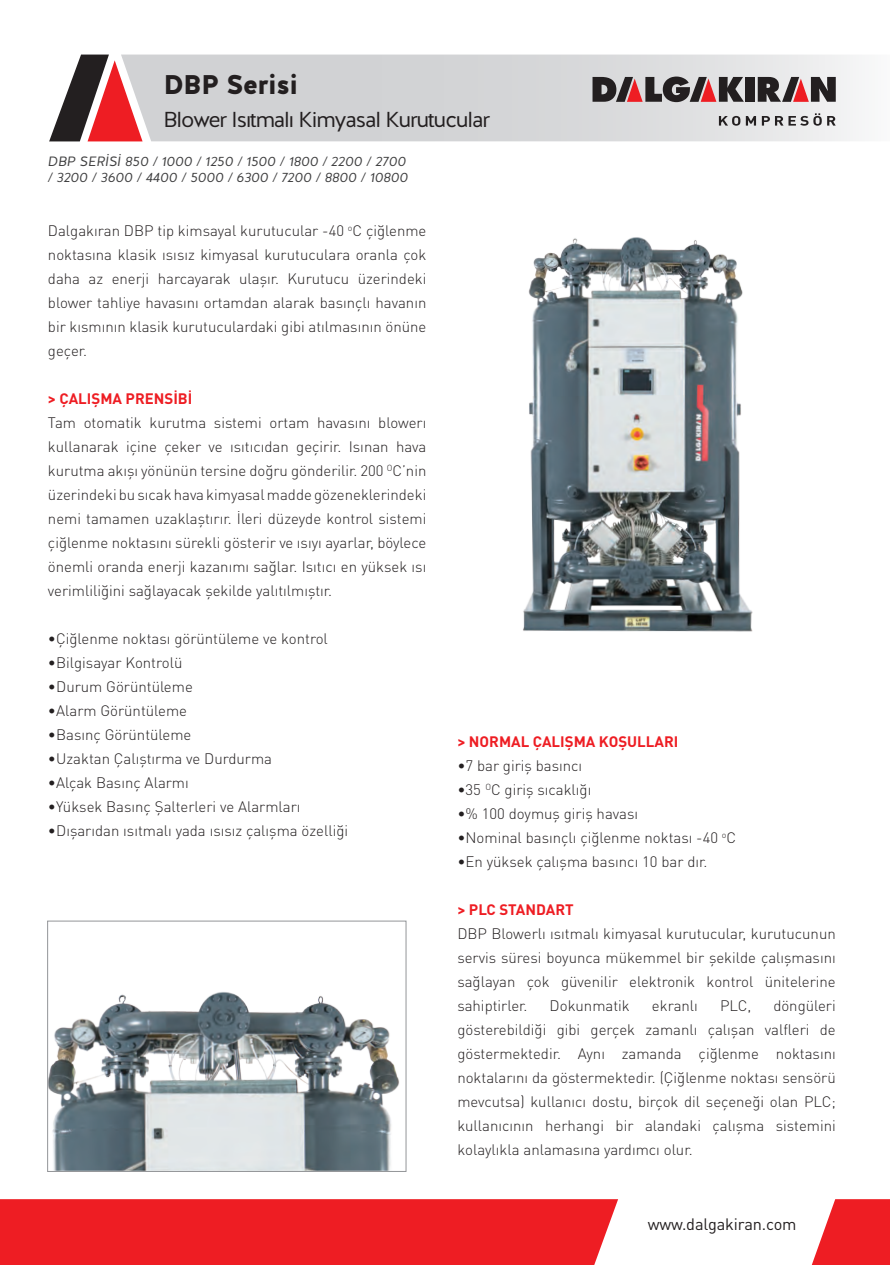
<style>
.page{position:relative;width:890px;height:1265px;background:#fff}
.page>*{position:absolute;margin:0;border:0;box-sizing:border-box;transform-origin:0 0}
.t1{font:900 27px "Halis GR";letter-spacing:-.025em;color:#231f20}
.t2{font:21.6px "Halis GR";letter-spacing:-.05em;color:#231f20}
.t3{font:16.35px "DIN Pro";letter-spacing:-.01em;color:#231f20}
.t4{font:300 15px/24px "DIN Pro";color:#231f20;text-align:justify}
.t5{font:700 15px "DIN Pro";color:#ee1d23}
.t6{font:italic 13.5px/16.2px "Halis GR";color:#3e3e3f}
</style>
<div class="page">
<svg style="left:143px;top:55px;width:716px;height:86px;background:#d7d8da"></svg>
<svg style="left:49px;top:55px;width:94px;height:86px"></svg>
<img style="left:523px;top:237px;width:230px;height:395px">
<svg style="left:49px;top:992px;width:350px;height:177px"></svg>
<div style="left:47px;top:921px;width:359px;height:250px;border:1px solid #939598"></div>
<div style="left:745px;top:77px;width:9px;height:25px;background:#231f20"></div>
<svg style="left:758px;top:77px;width:78px;height:25px;background:#725c5d"></svg>
<svg style="left:593px;top:77px;width:151px;height:25px;background:#776162"></svg>
<svg style="left:719px;top:116px;width:21px;height:10px"></svg>
<svg style="left:746px;top:116px;width:10px;height:10px"></svg>
<svg style="left:762px;top:113px;width:74px;height:13px"></svg>
<div style="left:0;top:1199px;width:618px;height:66px;background:#ee1d23"></div>
<svg style="left:811px;top:1199px;width:79px;height:66px"></svg>
<h1 class="t1" style="left:164px;top:67px;width:136px">DBP Serisi</h1>
<h2 class="t2" style="left:164px;top:106px;width:328px">Blower Isıtmalı Kimyasal Kurutucular</h2>
<p class="t6" style="left:48px;top:154px;width:362px">DBP SERİSİ 850 / 1000 / 1250 / 1500 / 1800 / 2200 / 2700 / 3200 / 3600 / 4400 / 5000 / 6300 / 7200 / 8800 / 10800</p>
<p class="t4" style="left:48px;top:218px;width:380px">Dalgakıran DBP tip kimsayal kurutucular -40 <sup>o</sup>C çiğlenme noktasına klasik ısısız kimyasal kurutuculara oranla çok daha az enerji harcayarak ulaşır. Kurutucu üzerindeki blower tahliye havasını ortamdan alarak basınçlı havanın bir kısmının klasik kurutuculardaki gibi atılmasının önüne geçer.</p>
<p class="t5" style="left:48px;top:388px;width:146px">&gt; ÇALIŞMA PRENSİBİ</p>
<p class="t4" style="left:48px;top:410px;width:380px">Tam otomatik kurutma sistemi ortam havasını blowerı kullanarak içine çeker ve ısıtıcıdan geçirir. Isınan hava kurutma akışı yönünün tersine doğru gönderilir. 200 <sup>O</sup>C’nin üzerindeki bu sıcak hava kimyasal madde gözeneklerindeki nemi tamamen uzaklaştırır. İleri düzeyde kontrol sistemi çiğlenme noktasını sürekli gösterir ve ısıyı ayarlar, böylece önemli oranda enerji kazanımı sağlar. Isıtıcı en yüksek ısı verimliliğini sağlayacak şekilde yalıtılmıştır.</p>
<p class="t4" style="left:48px;top:626px;width:281px">•Çiğlenme noktası görüntüleme ve kontrol</p>
<p class="t4" style="left:48px;top:650px;width:136px">•Bilgisayar Kontrolü</p>
<p class="t4" style="left:48px;top:674px;width:146px">•Durum Görüntüleme</p>
<p class="t4" style="left:48px;top:698px;width:141px">•Alarm Görüntüleme</p>
<p class="t4" style="left:48px;top:722px;width:145px">•Basınç Görüntüleme</p>
<p class="t4" style="left:48px;top:746px;width:226px">•Uzaktan Çalıştırma ve Durdurma</p>
<p class="t4" style="left:48px;top:770px;width:142px">•Alçak Basınç Alarmı</p>
<p class="t4" style="left:48px;top:794px;width:254px">•Yüksek Basınç Şalterleri ve Alarmları</p>
<p class="t4" style="left:48px;top:818px;width:302px">•Dışarıdan ısıtmalı yada ısısız çalışma özelliği</p>
<p class="t5" style="left:457px;top:731px;width:223px">&gt; NORMAL ÇALIŞMA KOŞULLARI</p>
<p class="t4" style="left:457px;top:753px;width:126px">•7 bar giriş basıncı</p>
<p class="t4" style="left:457px;top:777px;width:136px">•35 <sup>O</sup>C giriş sıcaklığı</p>
<p class="t4" style="left:457px;top:801px;width:182px">•% 100 doymuş giriş havası</p>
<p class="t4" style="left:457px;top:825px;width:280px">•Nominal basınçlı çiğlenme noktası -40 <sup>o</sup>C</p>
<p class="t4" style="left:457px;top:849px;width:252px">•En yüksek çalışma basıncı 10 bar dır.</p>
<p class="t5" style="left:457px;top:899px;width:118px">&gt; PLC STANDART</p>
<p class="t4" style="left:457px;top:921px;width:380px">DBP Blowerlı ısıtmalı kimyasal kurutucular, kurutucunun servis süresi boyunca mükemmel bir şekilde çalışmasını sağlayan çok güvenilir elektronik kontrol ünitelerine sahiptirler.</p>
<p class="t4" style="left:550px;top:993px;width:82px">Dokunmatik</p>
<p class="t4" style="left:652px;top:993px;width:47px">ekranlı</p>
<p class="t4" style="left:720px;top:993px;width:33px">PLC,</p>
<p class="t4" style="left:457px;top:993px;width:380px;text-indent:316px">döngüleri gösterebildiği gibi gerçek zamanlı çalışan valfleri de göstermektedir. Aynı zamanda çiğlenme noktasını noktalarını da göstermektedir. (Çiğlenme noktası sensörü mevcutsa) kullanıcı dostu, birçok dil seçeneği olan PLC; kullanıcının herhangi bir alandaki çalışma sistemini kolaylıkla anlamasına yardımcı olur.</p>
<p class="t3" style="left:648px;top:1213px;width:150px">www.dalgakiran.com</p>
</div>
